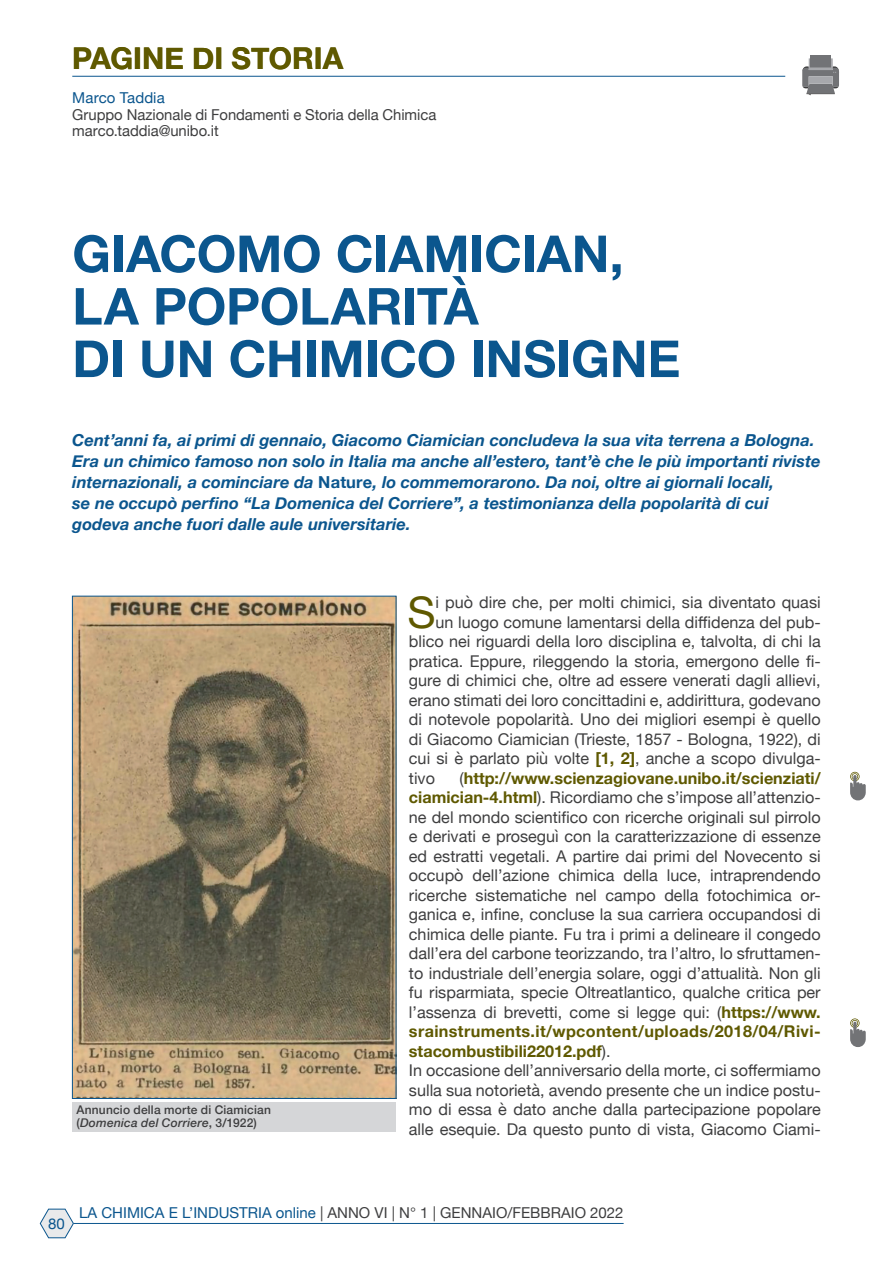
<style>
.page{position:relative;width:893px;height:1263px;background:#fff}
.page>*{position:absolute;margin:0;border:0;box-sizing:border-box;transform-origin:0 0}
.Titolo_articolo{font:700 51px "Helvetica Neue";letter-spacing:-.005em;color:#0b568e}
.t1{font:43.5px "Helvetica Neue";color:#5f5900}
.Rubrica{font:700 30px "Helvetica Neue";color:#5f5900}
.Sottotitolo{font:italic 700 16.5px/21px "Helvetica Neue";color:#0b568e}
.t2{font:16.2px/19.5px "Helvetica Neue";color:#3e3e3f;text-align:justify}
.Riepilogo_autori{font:15px "Helvetica Neue";color:#3e3e3f}
.Autori{font:15px "Helvetica Neue";letter-spacing:.005em;color:#0b568e}
.Dida{font:500 12px "Helvetica Neue";letter-spacing:.015em;color:#3e3e3f}
.Dida-2{font:italic 500 12px "Helvetica Neue";letter-spacing:.02em;color:#3e3e3f}
.s1{font-style:normal}
.s2{font-weight:700;color:#5f5900}
.s3{color:#0b568e}
</style>
<div class="page">
<svg style="left:40px;top:1209px;width:34px;height:29px"></svg>
<hr style="left:74px;top:1223px;width:550px;height:1px;background:#0b568e">
<hr style="left:72px;top:76px;width:713px;height:1px;background:#0b568e">
<div style="left:810px;top:55px;width:21px;height:13px;background:#727376"></div>
<svg style="left:802px;top:58px;width:37px;height:37px"></svg>
<svg style="left:850px;top:772px;width:16px;height:28px"></svg>
<img style="left:74px;top:598px;width:320px;height:498px">
<div style="left:72px;top:596px;width:324px;height:502px;border:1px solid #0b568e"></div>
<div style="left:72px;top:1102px;width:324px;height:29px;background:#d5d6d8"></div>
<svg style="left:850px;top:1018px;width:16px;height:29px"></svg>
<p class="Rubrica" style="left:72px;top:35px;width:273px">PAGINE DI STORIA</p>
<p class="Autori" style="left:72px;top:87px;width:94px">Marco Taddia</p>
<p class="Riepilogo_autori" style="left:72px;top:103px;width:366px">Gruppo Nazionale di Fondamenti e Storia della Chimica</p>
<p class="Riepilogo_autori" style="left:72px;top:120px;width:148px">marco.taddia@unibo.it</p>
<p class="Titolo_articolo" style="left:72px;top:214px;width:553px">GIACOMO CIAMICIAN,</p>
<p class="Titolo_articolo" style="left:72px;top:266px;width:408px">LA POPOLARITÀ</p>
<p class="Titolo_articolo" style="left:72px;top:319px;width:610px">DI UN CHIMICO INSIGNE</p>
<p class="Sottotitolo" style="left:72px;top:430px;width:750px">Cent’anni fa, ai primi di gennaio, Giacomo Ciamician concludeva la sua vita terrena a Bologna.<br>Era un chimico famoso non solo in Italia ma anche all’estero, tant’è che le più importanti riviste internazionali, a cominciare da <span class="s1">Nature</span>, lo commemorarono. Da noi, oltre ai giornali locali,</p>
<p class="Sottotitolo" style="left:72px;top:493px;width:698px">se ne occupò perfino “La Domenica del Corriere”, a testimonianza della popolarità di cui godeva anche fuori dalle aule universitarie.</p>
<p class="Dida" style="left:76px;top:1100px;width:196px">Annuncio della morte di Ciamician</p>
<p class="Dida-2" style="left:76px;top:1113px;width:182px"><span class="s1">(</span>Domenica del Corriere<span class="s1">, 3/1922)</span></p>
<p class="t1" style="left:407px;top:581px;width:30px">S</p>
<p class="t2" style="left:436px;top:594px;width:387px">i può dire che, per molti chimici, sia diventato quasi</p>
<p class="t2" style="left:436px;top:613px;width:387px">un luogo comune lamentarsi della diffidenza del pub-</p>
<p class="t2" style="left:409px;top:633px;width:413px">blico nei riguardi della loro disciplina e, talvolta, di chi la</p>
<p class="t2" style="left:409px;top:652px;width:413px">pratica. Eppure, rileggendo la storia, emergono delle fi-</p>
<p class="t2" style="left:409px;top:672px;width:413px">gure di chimici che, oltre ad essere venerati dagli allievi,</p>
<p class="t2" style="left:409px;top:691px;width:413px">erano stimati dei loro concittadini e, addirittura, godevano</p>
<p class="t2" style="left:409px;top:711px;width:413px">di notevole popolarità. Uno dei migliori esempi è quello</p>
<p class="t2" style="left:409px;top:730px;width:413px">di Giacomo Ciamician (Trieste, 1857 - Bologna, 1922), di</p>
<p class="t2" style="left:409px;top:750px;width:413px">cui si è parlato più volte <span class="s2">[1, 2]</span>, anche a scopo divulga-</p>
<p class="t2" style="left:409px;top:769px;width:28px">tivo</p>
<p class="t2" style="left:409px;top:769px;width:413px;text-indent:51px">(<span class="s2">http://www.scienzagiovane.unibo.it/scienziati/ ciamician-4.html</span>). Ricordiamo che s’impose all’attenzio&shy;ne del mondo scientifico con ricerche originali sul pirrolo e derivati e proseguì con la caratterizzazione di essenze ed estratti vegetali. A partire dai primi del Novecento si occupò dell’azione chimica della luce, intraprendendo ricerche sistematiche nel campo della fotochimica or&shy;ganica e, infine, concluse la sua carriera occupandosi di chimica delle piante. Fu tra i primi a delineare il congedo dall’era del carbone teorizzando, tra l’altro, lo sfruttamen&shy;to industriale dell’energia solare, oggi d’attualità. Non gli fu risparmiata, specie Oltreatlantico, qualche critica per l’assenza di brevetti, come si legge qui: (<span class="s2">https://www. srainstruments.it/wpcontent/uploads/2018/04/Rivi&shy;stacombustibili22012.pdf</span>).</p>
<p class="t2" style="left:409px;top:1062px;width:413px">In occasione dell’anniversario della morte, ci soffermiamo sulla sua notorietà, avendo presente che un indice postu&shy;mo di essa è dato anche dalla partecipazione popolare alle esequie. Da questo punto di vista, Giacomo Ciami-</p>
<p class="Autori" style="left:48px;top:1212px;width:18px">80</p>
<p class="Riepilogo_autori" style="left:79px;top:1202px;width:546px"><span class="s3">LA CHIMICA E L’INDUSTRIA online</span> | ANNO VI | N° 1 | GENNAIO/FEBBRAIO 2022</p>
</div>
